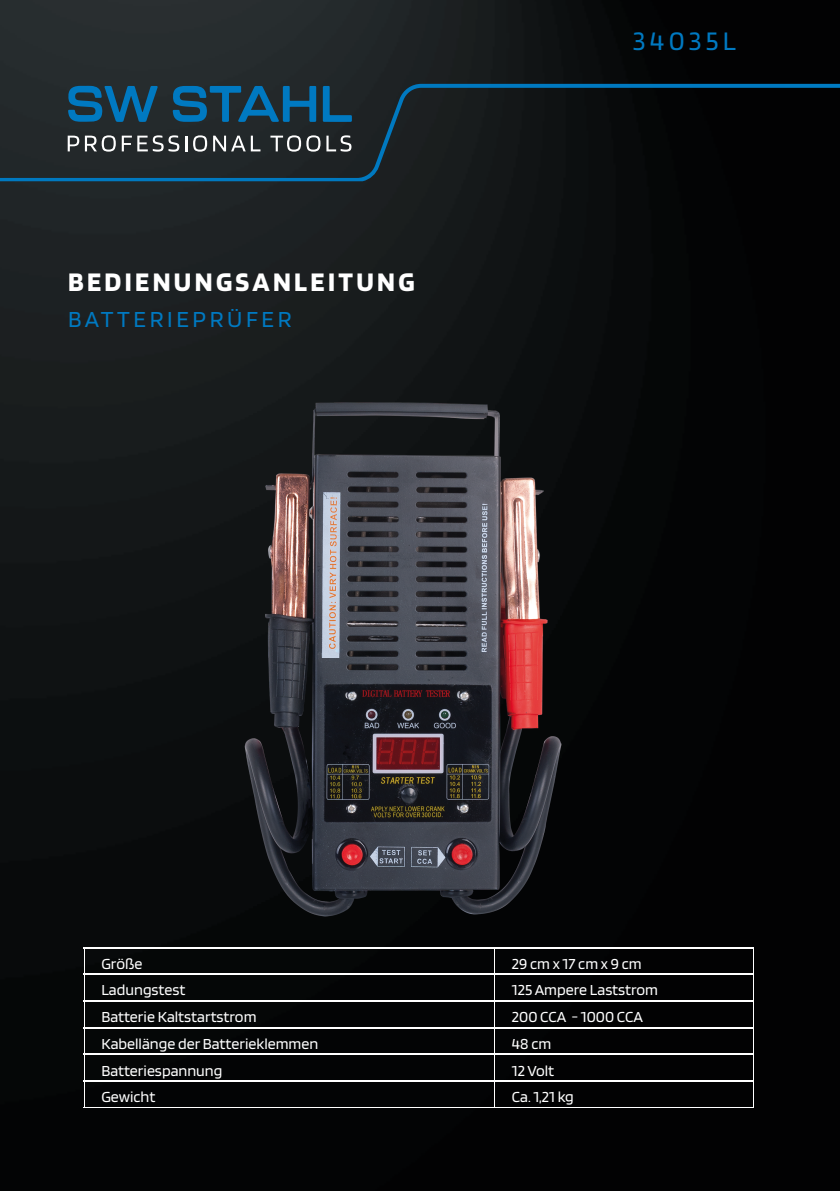
<style>
.page{position:relative;width:840px;height:1191px;background:#fff}
.page>*{position:absolute;margin:0;border:0;box-sizing:border-box;transform-origin:0 0}
.t1{font:700 28px "Blinker";letter-spacing:.12em;color:#fff}
.t2{font:28px "Blinker";letter-spacing:.15em;color:#0079c1}
.t3{font:24px "Blinker";letter-spacing:.15em;color:#0079c1}
.t4{font:16px "Blinker";color:#fff}
</style>
<div class="page">
<img style="left:0;top:0;width:839px;height:1191px">
<img style="left:244px;top:397px;width:317px;height:524px">
<hr style="left:84px;top:947px;width:410px;height:1px;background:#fff">
<hr style="left:494px;top:947px;width:259px;height:1px;background:#fff">
<hr style="left:84px;top:973px;width:410px;height:1px;background:#fff">
<hr style="left:494px;top:973px;width:259px;height:1px;background:#fff">
<hr style="left:84px;top:1000px;width:410px;height:1px;background:#fff">
<hr style="left:494px;top:1000px;width:259px;height:1px;background:#fff">
<hr style="left:84px;top:1027px;width:410px;height:1px;background:#fff">
<hr style="left:494px;top:1027px;width:259px;height:1px;background:#fff">
<hr style="left:84px;top:1054px;width:410px;height:1px;background:#fff">
<hr style="left:494px;top:1054px;width:259px;height:1px;background:#fff">
<hr style="left:84px;top:1080px;width:410px;height:1px;background:#fff">
<svg style="left:84px;top:948px;width:1px;height:159px"></svg>
<hr style="left:494px;top:1080px;width:259px;height:1px;background:#fff">
<svg style="left:494px;top:948px;width:1px;height:159px"></svg>
<svg style="left:752px;top:948px;width:1px;height:159px"></svg>
<hr style="left:84px;top:1107px;width:410px;height:1px;background:#fff">
<hr style="left:494px;top:1107px;width:259px;height:1px;background:#fff">
<img style="left:0;top:84px;width:839px;height:97px">
<h1 class="t1" style="left:68px;top:268px;width:348px">BEDIENUNGSANLEITUNG</h1>
<h2 class="t3" style="left:68px;top:307px;width:225px">BATTERIEPRÜFER</h2>
<h1 class="t2" style="left:632px;top:26px;width:105px">34035L</h1>
<p class="t4" style="left:101px;top:955px;width:42px">Größe</p>
<p class="t4" style="left:511px;top:955px;width:131px">29 cm x 17 cm x 9 cm</p>
<p class="t4" style="left:101px;top:982px;width:85px">Ladungstest</p>
<p class="t4" style="left:511px;top:982px;width:148px">125 Ampere Laststrom</p>
<p class="t4" style="left:101px;top:1008px;width:156px">Batterie Kaltstartstrom</p>
<p class="t4" style="left:511px;top:1008px;width:132px">200 CCA - 1000 CCA</p>
<p class="t4" style="left:101px;top:1035px;width:218px">Kabellänge der Batterieklemmen</p>
<p class="t4" style="left:511px;top:1035px;width:41px">48 cm</p>
<p class="t4" style="left:101px;top:1062px;width:122px">Batteriespannung</p>
<p class="t4" style="left:511px;top:1062px;width:44px">12 Volt</p>
<p class="t4" style="left:101px;top:1088px;width:55px">Gewicht</p>
<p class="t4" style="left:511px;top:1088px;width:63px">Ca. 1,21 kg</p>
</div>
